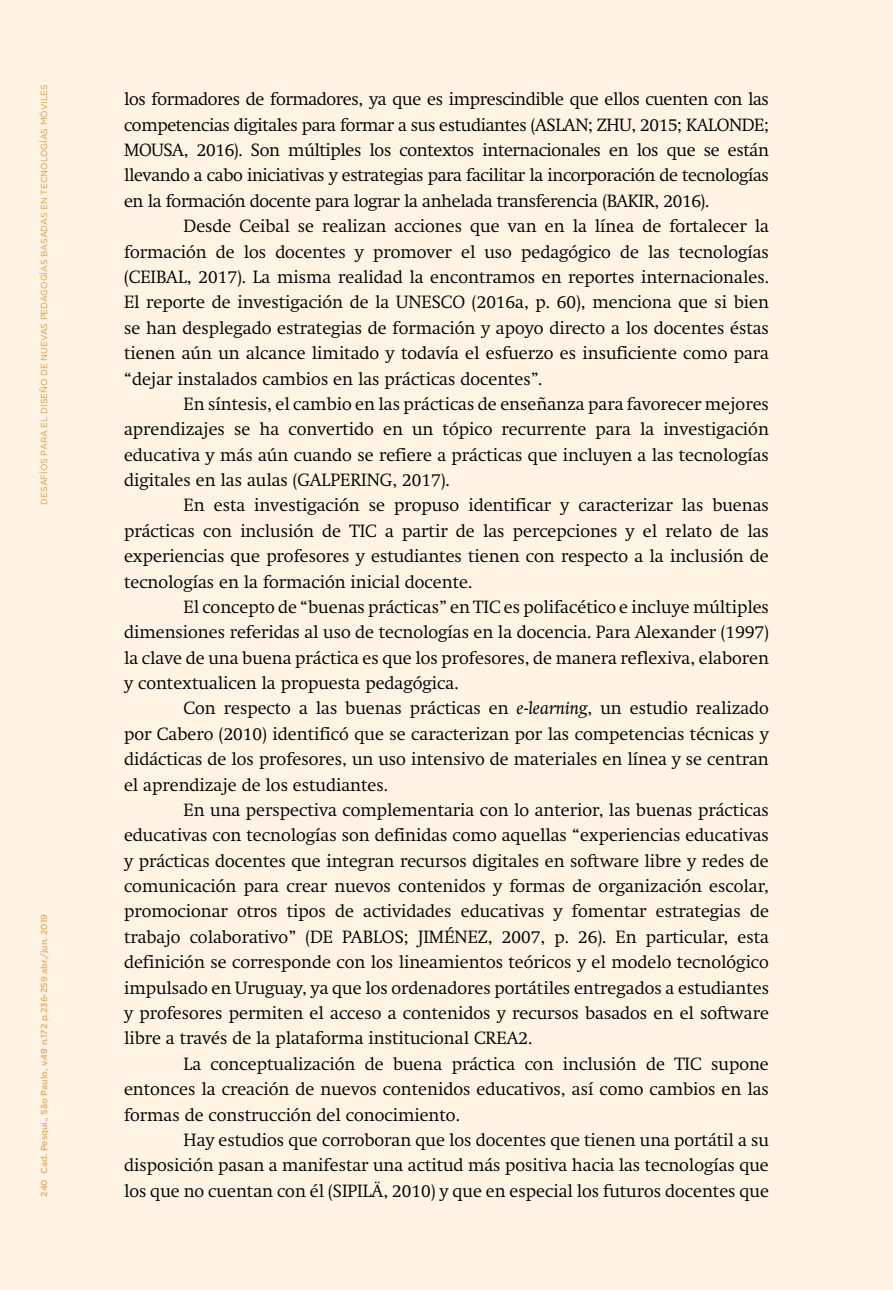
<style>
.page{position:relative;width:893px;height:1290px;background:#fff3e3}
.page>*{position:absolute;margin:0;border:0;box-sizing:border-box;transform-origin:0 0}
.t1{font:300 17.5px/25.4px "Swift";color:#000;text-align:justify}
.t2{font:8.75px "Gotham HTF";color:#e1a13e}
.t3{font:500 8.75px "Gotham HTF";color:#e7b465}
.s1{font-weight:400;font-style:italic}
</style>
<div class="page">
<p class="t2" style="left:39px;top:505px;width:422px;rotate:-90deg">DESAFÍOS PARA EL DISEÑO DE NUEVAS PEDAGOGÍAS BASADAS EN TECNOLOGÍAS MÓVILES</p>
<p class="t3" style="left:39px;top:1196px;width:284px;rotate:-90deg">240 Cad. Pesqui., São Paulo, v.49 n.172 p.236-259 abr./jun. 2019</p>
<p class="t1" style="left:124px;top:87px;width:646px">los formadores de formadores, ya que es imprescindible que ellos cuenten con las competencias digitales para formar a sus estudiantes (ASLAN; ZHU, 2015; KALONDE; MOUSA, 2016). Son múltiples los contextos internacionales en los que se están llevando a cabo iniciativas y estrategias para facilitar la incorporación de tecnologías en la formación docente para lograr la anhelada transferencia (BAKIR, 2016).</p>
<p class="t1" style="left:124px;top:214px;width:646px;text-indent:60px">Desde Ceibal se realizan acciones que van en la línea de fortalecer la formación de los docentes y promover el uso pedagógico de las tecnologías (CEIBAL, 2017). La misma realidad la encontramos en reportes internacionales.<br>El reporte de investigación de la UNESCO (2016a, p. 60), menciona que si bien se han desplegado estrategias de formación y apoyo directo a los docentes éstas tienen aún un alcance limitado y todavía el esfuerzo es insuficiente como para “dejar instalados cambios en las prácticas docentes”.</p>
<p class="t1" style="left:124px;top:391px;width:646px;text-indent:60px">En síntesis, el cambio en las prácticas de enseñanza para favorecer mejores aprendizajes se ha convertido en un tópico recurrente para la investigación educativa y más aún cuando se refiere a prácticas que incluyen a las tecnologías digitales en las aulas (GALPERING, 2017).</p>
<p class="t1" style="left:124px;top:493px;width:646px;text-indent:60px">En esta investigación se propuso identificar y caracterizar las buenas prácticas con inclusión de TIC a partir de las percepciones y el relato de las experiencias que profesores y estudiantes tienen con respecto a la inclusión de tecnologías en la formación inicial docente.</p>
<p class="t1" style="left:124px;top:594px;width:646px;text-indent:60px">El concepto de “buenas prácticas” en TIC es polifacético e incluye múltiples dimensiones referidas al uso de tecnologías en la docencia. Para Alexander (1997) la clave de una buena práctica es que los profesores, de manera reflexiva, elaboren y contextualicen la propuesta pedagógica.</p>
<p class="t1" style="left:124px;top:696px;width:646px;text-indent:60px">Con respecto a las buenas prácticas en <span class="s1">e-learning</span>, un estudio realizado por Cabero (2010) identificó que se caracterizan por las competencias técnicas y didácticas de los profesores, un uso intensivo de materiales en línea y se centran el aprendizaje de los estudiantes.</p>
<p class="t1" style="left:124px;top:797px;width:646px;text-indent:60px">En una perspectiva complementaria con lo anterior, las buenas prácticas educativas con tecnologías son definidas como aquellas “experiencias educativas y prácticas docentes que integran recursos digitales en software libre y redes de comunicación para crear nuevos contenidos y formas de organización escolar, promocionar otros tipos de actividades educativas y fomentar estrategias de trabajo colaborativo” (DE PABLOS; JIMÉNEZ, 2007, p. 26). En particular, esta definición se corresponde con los lineamientos teóricos y el modelo tecnológico impulsado en Uruguay, ya que los ordenadores portátiles entregados a estudiantes y profesores permiten el acceso a contenidos y recursos basados en el software libre a través de la plataforma institucional CREA2.</p>
<p class="t1" style="left:124px;top:1051px;width:646px;text-indent:60px">La conceptualización de buena práctica con inclusión de TIC supone entonces la creación de nuevos contenidos educativos, así como cambios en las formas de construcción del conocimiento.</p>
<p class="t1" style="left:124px;top:1127px;width:646px;text-indent:60px">Hay estudios que corroboran que los docentes que tienen una portátil a su disposición pasan a manifestar una actitud más positiva hacia las tecnologías que los que no cuentan con él (SIPILÄ, 2010) y que en especial los futuros docentes que</p>
</div>
